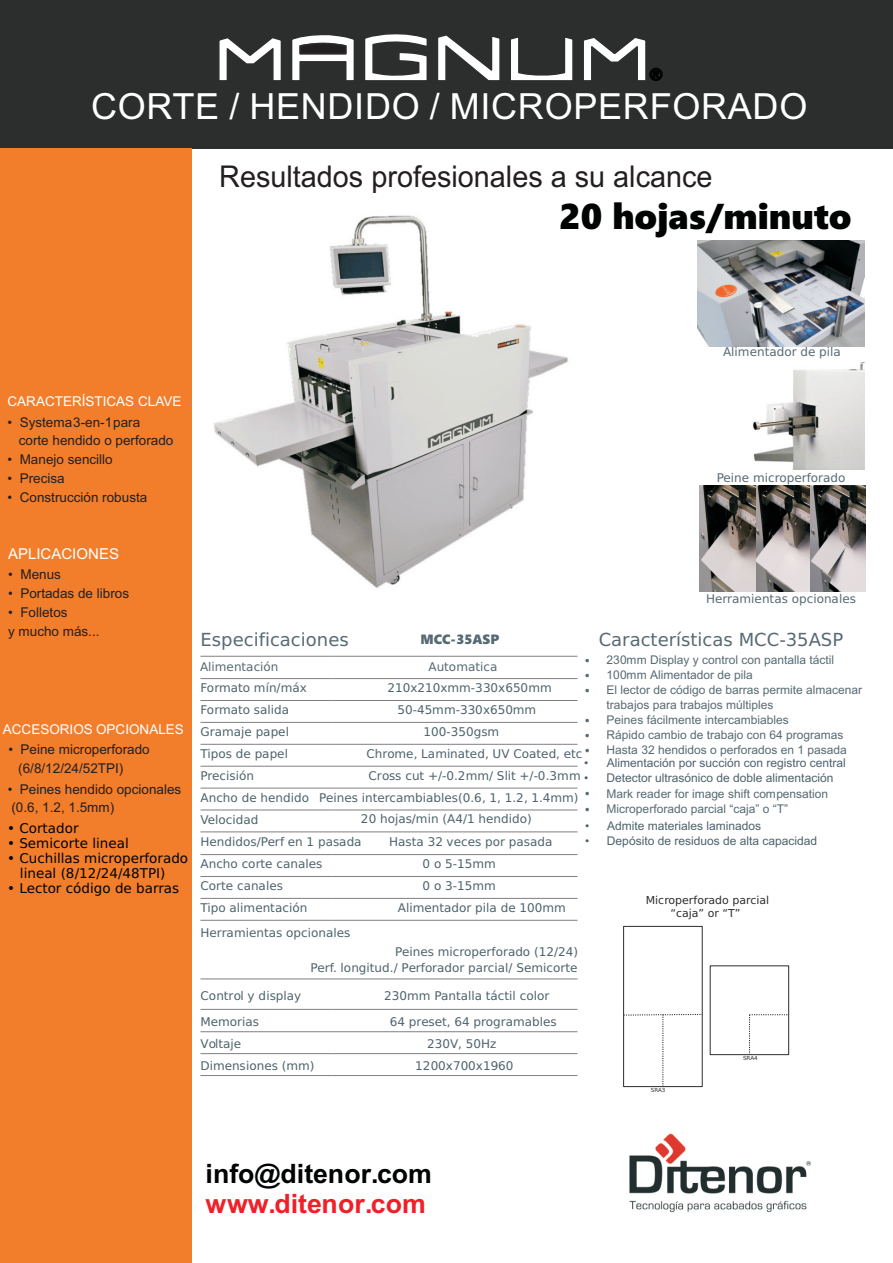
<style>
.page{position:relative;width:893px;height:1263px;background:#fff}
.page>*{position:absolute;margin:0;border:0;box-sizing:border-box;transform-origin:0 0}
.t1{font:36px "Arial";letter-spacing:.02em;color:#fff}
.t2{font:700 36px "Segoe UI Black";color:#010202}
.t3{font:30px "Arial";color:#231f20;scale:.96 1}
.t4{font:700 26.7px "Arial";color:#010202}
.t5{font:700 26.7px "Arial";color:#ee2028}
.t6{font:18px "DejaVu Sans";color:#576a73}
.t7{font:15px "Arial";color:#fff}
.t8{font:13.5px/18.8px "Arial";color:#231f20}
.t9{font:13.5px/15px "DejaVu Sans";color:#010202}
.t10{font:13.5px "Arial";color:#fff}
.t11{font:700 13.5px "Segoe UI Black";color:#576a73}
.t12{font:12px/21.9px "DejaVu Sans";color:#4e636c}
.t13{font:12px/15px "Arial";color:#576a73}
.t14{font:12px "Arial";color:#4d616b}
.t15{font:12px "DejaVu Sans";color:#576a73}
.t16{font:10.95px/13px "DejaVu Sans";color:#2c2d2d;text-align:center}
.t17{font:5.55px "DejaVu Sans";color:#2c2d2d}
.s1{font-family:"DejaVu Sans"}
</style>
<div class="page">
<img style="left:191px;top:196px;width:377px;height:408px">
<div style="left:0;top:0;width:893px;height:149px;background:#2c2d2d"></div>
<div style="left:649px;top:68px;width:13px;height:13px;border:1px solid #010202;border-radius:50%"></div>
<svg style="left:219px;top:34px;width:442px;height:47px"></svg>
<div style="left:0;top:149px;width:191px;height:1114px;background:#f27e2b"></div>
<div style="left:623px;top:926px;width:79px;height:161px;border:1px solid #2c2d2d"></div>
<svg style="left:749px;top:1014px;width:40px;height:41px"></svg>
<svg style="left:623px;top:1014px;width:79px;height:73px"></svg>
<img style="left:697px;top:241px;width:167px;height:106px">
<hr style="left:332px;top:744px;width:245px;height:1px;background:#807f81">
<hr style="left:332px;top:766px;width:245px;height:1px;background:#807f81">
<hr style="left:332px;top:788px;width:245px;height:1px;background:#807f81">
<hr style="left:332px;top:810px;width:245px;height:1px;background:#807f81">
<hr style="left:332px;top:832px;width:245px;height:1px;background:#807f81">
<hr style="left:332px;top:854px;width:245px;height:1px;background:#807f81">
<hr style="left:332px;top:876px;width:245px;height:1px;background:#807f81">
<hr style="left:332px;top:898px;width:245px;height:1px;background:#807f81">
<hr style="left:332px;top:920px;width:245px;height:1px;background:#807f81">
<hr style="left:332px;top:979px;width:245px;height:1px;background:#807f81">
<hr style="left:332px;top:1009px;width:245px;height:1px;background:#807f81">
<hr style="left:332px;top:1031px;width:245px;height:1px;background:#807f81">
<hr style="left:332px;top:1053px;width:245px;height:1px;background:#807f81">
<hr style="left:332px;top:1075px;width:245px;height:1px;background:#807f81">
<hr style="left:200px;top:656px;width:132px;height:1px;background:#807f81">
<hr style="left:200px;top:678px;width:132px;height:1px;background:#807f81">
<hr style="left:200px;top:700px;width:132px;height:1px;background:#807f81">
<hr style="left:200px;top:722px;width:132px;height:1px;background:#807f81">
<hr style="left:200px;top:744px;width:132px;height:1px;background:#807f81">
<hr style="left:200px;top:766px;width:132px;height:1px;background:#807f81">
<hr style="left:200px;top:788px;width:132px;height:1px;background:#807f81">
<hr style="left:200px;top:810px;width:132px;height:1px;background:#807f81">
<hr style="left:200px;top:832px;width:132px;height:1px;background:#807f81">
<hr style="left:200px;top:854px;width:132px;height:1px;background:#807f81">
<hr style="left:200px;top:876px;width:132px;height:1px;background:#807f81">
<hr style="left:200px;top:898px;width:132px;height:1px;background:#807f81">
<hr style="left:200px;top:920px;width:132px;height:1px;background:#807f81">
<hr style="left:200px;top:979px;width:132px;height:1px;background:#807f81">
<hr style="left:200px;top:1009px;width:132px;height:1px;background:#807f81">
<hr style="left:200px;top:1031px;width:132px;height:1px;background:#807f81">
<hr style="left:200px;top:1053px;width:132px;height:1px;background:#807f81">
<hr style="left:200px;top:1075px;width:132px;height:1px;background:#807f81">
<hr style="left:332px;top:656px;width:245px;height:1px;background:#807f81">
<hr style="left:332px;top:678px;width:245px;height:1px;background:#807f81">
<hr style="left:332px;top:700px;width:245px;height:1px;background:#807f81">
<hr style="left:332px;top:722px;width:245px;height:1px;background:#807f81">
<img style="left:753px;top:362px;width:111px;height:107px">
<img style="left:699px;top:486px;width:166px;height:106px">
<img style="left:629px;top:1133px;width:182px;height:80px">
<h1 class="t1" style="left:91px;top:93px;width:717px">CORTE / HENDIDO / MICROPERFORADO</h1>
<h2 class="t3" style="left:219px;top:165px;width:515px">Resultados profesionales a su alcance</h2>
<h1 class="t2" style="left:559px;top:202px;width:294px">20 hojas/minuto</h1>
<p class="t10" style="left:7px;top:397px;width:175px">CARACTERÍSTICAS CLAVE</p>
<p class="t8" style="left:19px;top:414px;width:156px;text-indent:-11px">• Systema 3-en-1 para corte hendido o perforado</p>
<p class="t8" style="left:7px;top:451px;width:107px">• Manejo sencillo</p>
<p class="t8" style="left:7px;top:470px;width:59px">• Precisa</p>
<p class="t8" style="left:7px;top:489px;width:141px">• Construcción robusta</p>
<p class="t15" style="left:723px;top:347px;width:119px">Alimentador de pila</p>
<p class="t15" style="left:716px;top:473px;width:130px">Peine microperforado</p>
<p class="t7" style="left:8px;top:548px;width:112px">APLICACIONES</p>
<p class="t8" style="left:8px;top:567px;width:54px">• Menus</p>
<p class="t8" style="left:8px;top:585px;width:123px">• Portadas de libros</p>
<p class="t8" style="left:8px;top:604px;width:93px">• Folletos<br>y mucho más...</p>
<p class="t10" style="left:3px;top:724px;width:182px">ACCESORIOS OPCIONALES</p>
<p class="t8" style="left:18px;top:741px;width:133px;text-indent:-10px">• Peine microperforado (6/8/12/24/52TPI)</p>
<p class="t8" style="left:8px;top:781px;width:175px">• Peines hendido opcionales (0.6, 1.2, 1.5mm)</p>
<p class="t9" style="left:7px;top:822px;width:73px">• Cortador</p>
<p class="t9" style="left:7px;top:837px;width:123px">• Semicorte lineal</p>
<p class="t9" style="left:20px;top:852px;width:170px;text-indent:-13px">• Cuchillas microperforado lineal (8/12/24/48TPI)</p>
<p class="t9" style="left:7px;top:882px;width:174px">• Lector código de barras</p>
<p class="t15" style="left:706px;top:594px;width:151px">Herramientas opcionales</p>
<h3 class="t6" style="left:598px;top:633px;width:246px">Características MCC-35ASP</h3>
<p class="t13" style="left:584px;top:654px;width:252px"><span class="s1">•</span> 230mm Display y control con pantalla táctil</p>
<p class="t13" style="left:584px;top:669px;width:170px"><span class="s1">•</span> 100mm Alimentador de pila</p>
<p class="t13" style="left:606px;top:684px;width:257px;text-indent:-23px"><span class="s1">•</span> El lector de código de barras permite almacenar trabajos para trabajos múltiples</p>
<p class="t13" style="left:584px;top:714px;width:206px"><span class="s1">•</span> Peines fácilmente intercambiables</p>
<p class="t13" style="left:584px;top:729px;width:261px"><span class="s1">•</span> Rápido cambio de trabajo con 64 programas</p>
<p class="t13" style="left:584px;top:744px;width:264px"><span class="s1">•</span> Hasta 32 hendidos o perforados en 1 pasada</p>
<p class="t13" style="left:584px;top:787px;width:245px"><span class="s1">•</span> Mark reader for image shift compensation</p>
<p class="t13" style="left:584px;top:802px;width:206px"><span class="s1">•</span> Microperforado parcial “caja” o “T”</p>
<h3 class="t6" style="left:200px;top:632px;width:150px">Especificaciones</h3>
<p class="t11" style="left:420px;top:634px;width:80px">MCC-35ASP</p>
<p class="t15" style="left:200px;top:662px;width:80px">Alimentación</p>
<p class="t15" style="left:428px;top:662px;width:71px">Automatica</p>
<p class="t12" style="left:200px;top:678px;width:108px">Formato mín/máx</p>
<p class="t12" style="left:387px;top:678px;width:166px">210x210xmm-330x650mm</p>
<p class="t12" style="left:200px;top:700px;width:90px">Formato salida</p>
<p class="t12" style="left:397px;top:700px;width:140px">50-45mm-330x650mm</p>
<p class="t12" style="left:200px;top:722px;width:90px">Gramaje papel</p>
<p class="t12" style="left:423px;top:722px;width:77px">100-350gsm</p>
<p class="t12" style="left:200px;top:744px;width:89px">Tipos de papel</p>
<p class="t12" style="left:366px;top:744px;width:217px">Chrome, Laminated, UV Coated, etc</p>
<p class="t12" style="left:200px;top:766px;width:55px">Precisión</p>
<p class="t14" style="left:584px;top:758px;width:263px">• Alimentación por succión con registro central</p>
<p class="t14" style="left:584px;top:773px;width:251px">• Detector ultrasónico de doble alimentación</p>
<p class="t14" style="left:585px;top:821px;width:177px">• Admite materiales laminados</p>
<p class="t14" style="left:585px;top:837px;width:233px">• Depósito de residuos de alta capacidad</p>
<p class="t12" style="left:200px;top:766px;width:381px;text-indent:168px">Cross cut +/-0.2mm/ Slit +/-0.3mm<br>Ancho de hendido Peines intercambiables(0.6, 1, 1.2, 1.4mm)<br>Velocidad</p>
<p class="t12" style="left:200px;top:809px;width:333px;line-height:22.5px;text-indent:160px">20 hojas/min (A4/1 hendido)<br>Hendidos/Perf en 1 pasada</p>
<p class="t12" style="left:389px;top:832px;width:165px">Hasta 32 veces por pasada</p>
<p class="t12" style="left:200px;top:854px;width:123px">Ancho corte canales</p>
<p class="t12" style="left:422px;top:854px;width:75px">0 o 5-15mm</p>
<p class="t12" style="left:200px;top:876px;width:84px">Corte canales</p>
<p class="t12" style="left:422px;top:876px;width:75px">0 o 3-15mm</p>
<p class="t12" style="left:200px;top:898px;width:108px">Tipo alimentación</p>
<p class="t12" style="left:398px;top:898px;width:169px">Alimentador pila de 100mm</p>
<p class="t12" style="left:200px;top:923px;width:151px">Herramientas opcionales</p>
<p class="t12" style="left:310px;top:944px;width:269px;line-height:16px;text-align:right">Peines microperforado (12/24)<br>Perf. longitud./ Perforador parcial/ Semicorte</p>
<p class="t12" style="left:200px;top:986px;width:102px">Control y display</p>
<p class="t12" style="left:384px;top:986px;width:167px">230mm Pantalla táctil color</p>
<p class="t12" style="left:200px;top:1012px;width:60px">Memorias</p>
<p class="t12" style="left:390px;top:1012px;width:168px">64 preset, 64 programables</p>
<p class="t12" style="left:200px;top:1034px;width:42px">Voltaje</p>
<p class="t12" style="left:427px;top:1034px;width:71px">230V, 50Hz</p>
<p class="t12" style="left:200px;top:1056px;width:116px">Dimensiones (mm)</p>
<p class="t12" style="left:415px;top:1056px;width:100px">1200x700x1960</p>
<p class="t16" style="left:645px;top:895px;width:125px">Microperforado parcial “caja” or “T”</p>
<p class="t17" style="left:651px;top:1088px;width:16px">SRA3</p>
<p class="t17" style="left:743px;top:1056px;width:16px">SRA4</p>
<h3 class="t4" style="left:206px;top:1163px;width:228px">info@ditenor.com</h3>
<h3 class="t5" style="left:206px;top:1193px;width:222px">www.ditenor.com</h3>
</div>
